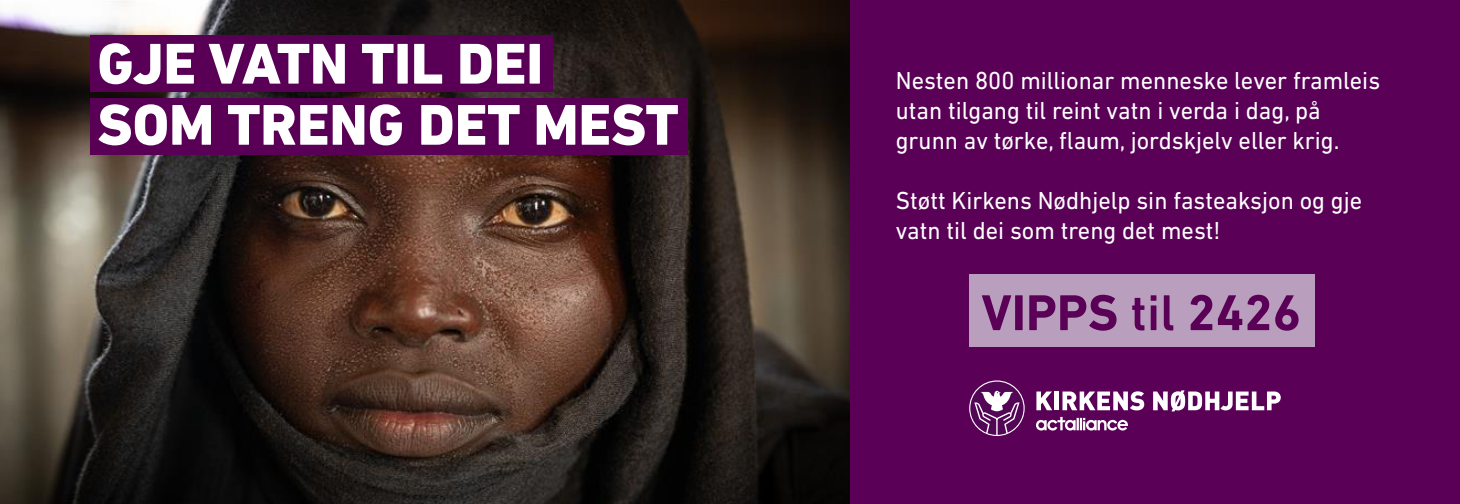
<style>
.page{position:relative;width:1460px;height:504px;background:#fff}
.page>*{position:absolute;margin:0;border:0;box-sizing:border-box;transform-origin:0 0}
.t1{font:800 58.25px "DIN Next LT Pro";color:#fff}
.t2{font:700 51.25px "DIN Next LT Pro";color:#5a0157}
.t3{font:25px/30px "DIN Next LT Pro";color:#fff}
.s1{font-weight:500}
</style>
<div class="page">
<img style="left:0;top:0;width:850px;height:503px">
<div style="left:850px;top:0;width:610px;height:503px;background:#5a0157"></div>
<div style="left:90px;top:36px;width:463px;height:56px;background:#590056"></div>
<div style="left:90px;top:98px;width:597px;height:56px;background:#590056"></div>
<svg style="left:1036px;top:391px;width:16px;height:19px"></svg>
<div style="left:1054px;top:391px;width:5px;height:19px;background:#fff"></div>
<svg style="left:1062px;top:391px;width:82px;height:19px"></svg>
<svg style="left:1153px;top:390px;width:128px;height:21px"></svg>
<svg style="left:1036px;top:416px;width:92px;height:14px"></svg>
<svg style="left:970px;top:381px;width:53px;height:53px"></svg>
<div style="left:969px;top:274px;width:346px;height:73px;background:#b99fbd"></div>
<p class="t1" style="left:97px;top:29px;width:447px">GJE VATN TIL DEI</p>
<p class="t1" style="left:97px;top:90px;width:583px">SOM TRENG DET MEST</p>
<p class="t3" style="left:896px;top:65px;width:486px">Nesten 800 millionar menneske lever framleis utan tilgang til reint vatn i verda i dag, på grunn av tørke, flaum, jordskjelv eller krig.</p>
<p class="t3" style="left:896px;top:185px;width:468px">Støtt Kirkens Nødhjelp sin fasteaksjon og gje vatn til dei som treng det mest!</p>
<p class="t2" style="left:981px;top:282px;width:321px">VIPPS <span class="s1">til</span> 2426</p>
</div>
